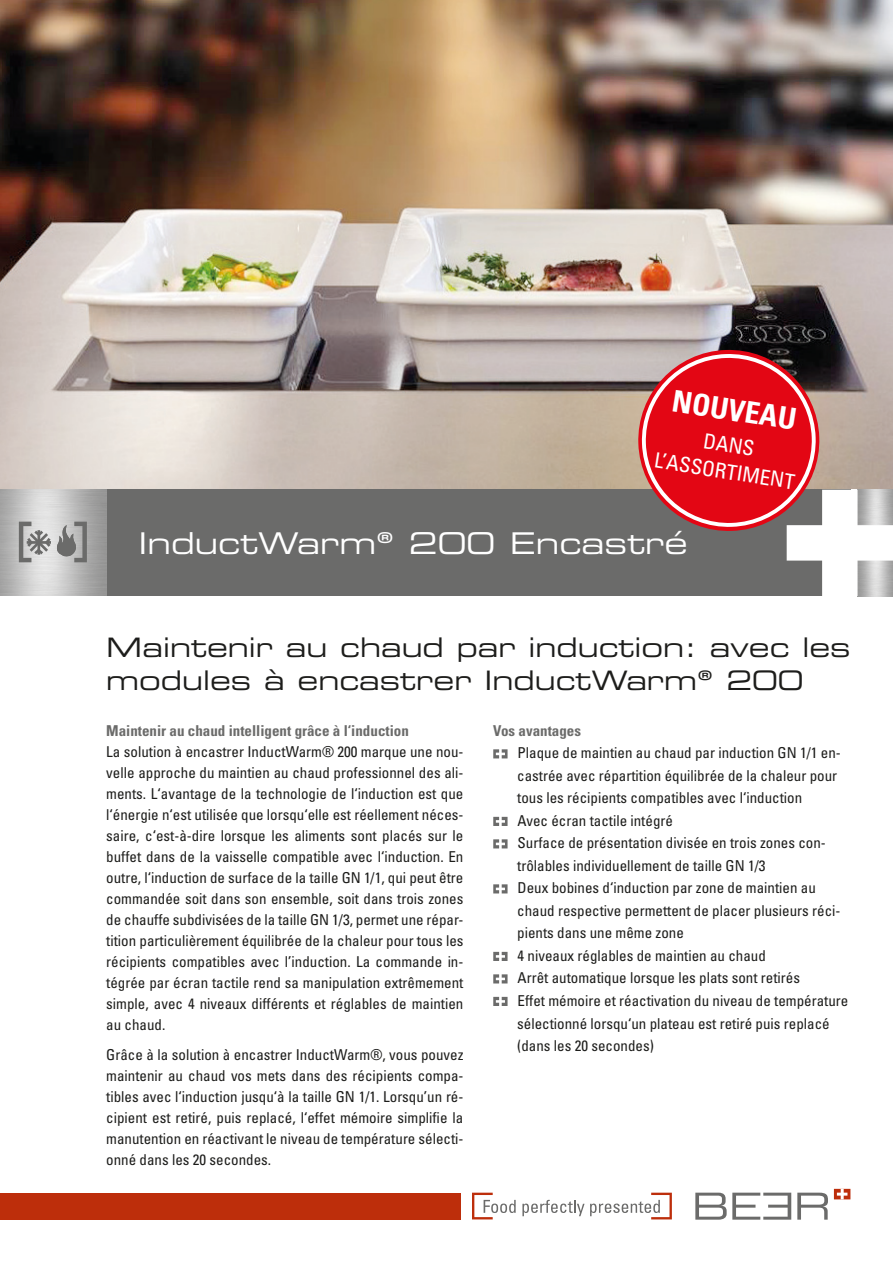
<style>
.page{position:relative;width:893px;height:1263px;background:#fff}
.page>*{position:absolute;margin:0;border:0;box-sizing:border-box;transform-origin:0 0}
.t1{font:30px "Eurostile LT Extended Two";color:#fff}
.t2{font:700 condensed 30px "Univers LT";color:#fff}
.t3{font:26.85px/33px "Eurostile LT Extended Two";color:#1d1d1b}
.t4{font:condensed 21px/27px "Univers LT";color:#fff;text-align:center}
.t5{font:condensed 15px/21px "Univers LT";color:#1d1d1b;text-align:justify}
.t6{font:700 condensed 15px "Univers LT";color:#6b6b6a}
</style>
<div class="page">
<div style="left:0;top:1193px;width:460px;height:26px;background:#bd2e0b"></div>
<svg style="left:797px;top:1193px;width:31px;height:27px"></svg>
<svg style="left:695px;top:1193px;width:96px;height:27px"></svg>
<svg style="left:834px;top:1189px;width:16px;height:10px"></svg>
<svg style="left:472px;top:1193px;width:44px;height:26px"></svg>
<svg style="left:522px;top:1193px;width:150px;height:26px"></svg>
<svg style="left:493px;top:749px;width:15px;height:9px"></svg>
<svg style="left:493px;top:817px;width:15px;height:9px"></svg>
<svg style="left:493px;top:839px;width:15px;height:9px"></svg>
<svg style="left:493px;top:884px;width:15px;height:9px"></svg>
<svg style="left:493px;top:952px;width:15px;height:9px"></svg>
<svg style="left:493px;top:974px;width:15px;height:9px"></svg>
<svg style="left:493px;top:997px;width:15px;height:9px"></svg>
<img style="left:0;top:0;width:893px;height:489px">
<div style="left:0;top:489px;width:893px;height:106px;background:#6b6b6a"></div>
<img style="left:0;top:489px;width:106px;height:106px">
<svg style="left:19px;top:522px;width:68px;height:40px"></svg>
<svg style="left:637px;top:348px;width:256px;height:248px"></svg>
<h1 class="t2" style="left:675px;top:382px;width:127px;rotate:9deg">NOUVEAU</h1>
<h3 class="t4" style="left:661px;top:419px;width:143px;rotate:9deg">DANS<br>L’ASSORTIMENT</h3>
<h1 class="t1" style="left:139px;top:523px;width:551px">InductWarm® 200 Encastré</h1>
<h2 class="t3" style="left:106px;top:630px;width:746px">Maintenir au chaud par induction: avec les modules à encastrer InductWarm® 200</h2>
<p class="t6" style="left:106px;top:721px;width:304px">Maintenir au chaud intelligent grâce à l‘induction</p>
<p class="t5" style="left:106px;top:741px;width:359px">La solution à encastrer InductWarm® 200 marque une nou&shy;velle approche du maintien au chaud professionnel des ali&shy;ments. L‘avantage de la technologie de l‘induction est que l‘énergie n‘est utilisée que lorsqu‘elle est réellement néces&shy;saire, c‘est-à-dire lorsque les aliments sont placés sur le buffet dans de la vaisselle compatible avec l‘induction. En outre, l‘induction de surface de la taille GN 1/1, qui peut être commandée soit dans son ensemble, soit dans trois zones de chauffe subdivisées de la taille GN 1/3, permet une répar&shy;tition particulièrement équilibrée de la chaleur pour tous les récipients compatibles avec l’induction. La commande in&shy;tégrée par écran tactile rend sa manipulation extrêmement simple, avec 4 niveaux différents et réglables de maintien au chaud.</p>
<p class="t5" style="left:106px;top:1043px;width:359px">Grâce à la solution à encastrer InductWarm®, vous pouvez maintenir au chaud vos mets dans des récipients compa&shy;tibles avec l‘induction jusqu‘à la taille GN 1/1. Lorsqu’un ré&shy;cipient est retiré, puis replacé, l‘effet mémoire simplifie la manutention en réactivant le niveau de température sélecti&shy;onné dans les 20 secondes.</p>
<p class="t6" style="left:493px;top:721px;width:89px">Vos avantages</p>
<p class="t5" style="left:517px;top:742px;width:333px;line-height:22.5px;text-align:left">Plaque de maintien au chaud par induction GN 1/1 en&shy;castrée avec répartition équilibrée de la chaleur pour tous les récipients compatibles avec l‘induction<br>Avec écran tactile intégré<br>Surface de présentation divisée en trois zones con&shy;trôlables individuellement de taille GN 1/3<br>Deux bobines d‘induction par zone de maintien au chaud respective permettent de placer plusieurs réci&shy;pients dans une même zone<br>4 niveaux réglables de maintien au chaud<br>Arrêt automatique lorsque les plats sont retirés<br>Effet mémoire et réactivation du niveau de température sélectionné lorsqu‘un plateau est retiré puis replacé (dans les 20 secondes)</p>
</div>
